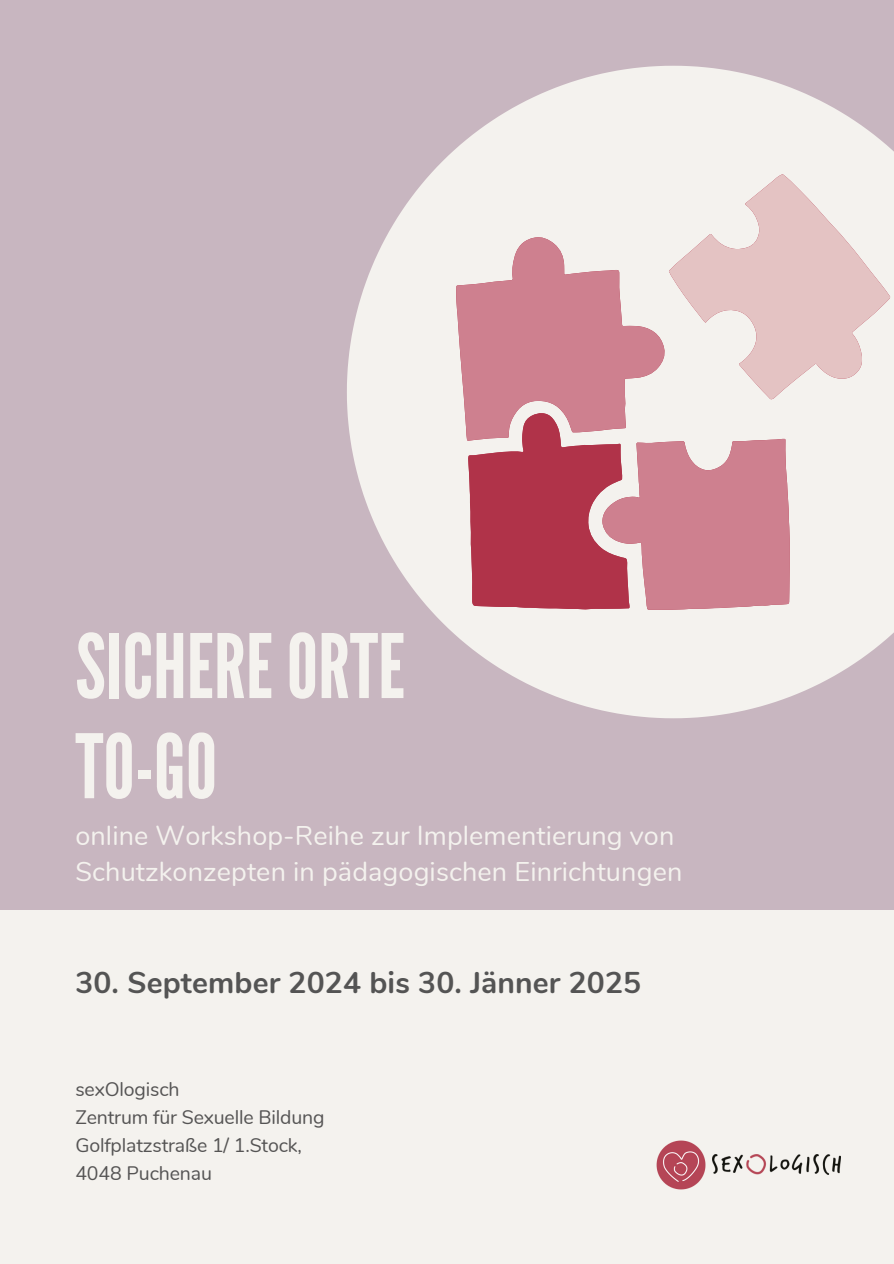
<style>
.page{position:relative;width:894px;height:1264px;background:#fff}
.page>*{position:absolute;margin:0;border:0;box-sizing:border-box;transform-origin:0 0}
.t1{font:88.5px/100.2px "League Gothic";color:#f4f2ee}
.t2{font:700 30px "Nunito";letter-spacing:.005em;color:#545454}
.t3{font:27px/36px "Nunito";letter-spacing:.005em;color:#f4f2ee}
.t4{font:19.5px/28.2px "Nunito";letter-spacing:-.01em;color:#555454}
</style>
<div class="page">
<div style="left:0;top:0;width:893px;height:1263px;background:#f4f2ee"></div>
<div style="left:0;top:0;width:893px;height:909px;background:#c8b6c0"></div>
<img style="left:712px;top:1154px;width:128px;height:20px">
<img style="left:656px;top:1140px;width:50px;height:50px">
<svg style="left:347px;top:66px;width:546px;height:652px;fill:#f4f2ee"></svg>
<div style="left:456px;top:174px;width:434px;height:435px;background:#f4f2ee"></div>
<svg style="left:456px;top:236px;width:333px;height:373px;background:#daa4ad"></svg>
<svg style="left:668px;top:174px;width:222px;height:225px;background:#ebdad8"></svg>
<svg style="left:468px;top:413px;width:161px;height:196px;background:#bd596a"></svg>
<h1 class="t1" style="left:75px;top:618px;width:331px">SICHEREORTE<br>TO-GO</h1>
<p class="t3" style="left:75px;top:818px;width:608px">online Workshop-Reihe zur Implementierung von<br>Schutzkonzepten in pädagogischen Einrichtungen</p>
<h3 class="t2" style="left:75px;top:962px;width:567px">30. September 2024 bis 30. Jänner 2025</h3>
<h2 class="t4" style="left:75px;top:1074px;width:106px">sexOlogisch</h2>
<p class="t4" style="left:75px;top:1103px;width:250px">Zentrum für Sexuelle Bildung<br>Golfplatzstraße 1/ 1.Stock,</p>
<p class="t4" style="left:75px;top:1159px;width:138px">4048 Puchenau</p>
</div>
